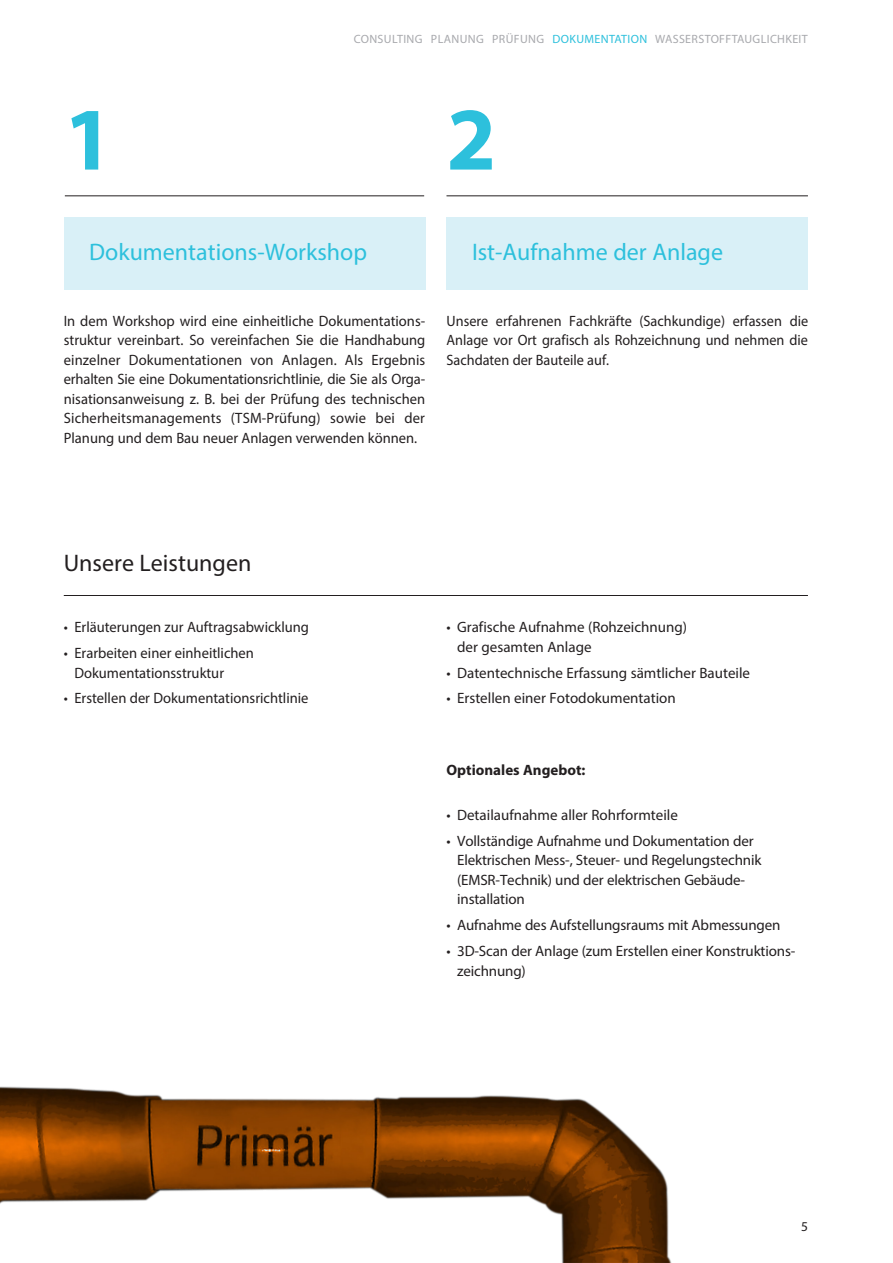
<style>
.page{position:relative;width:893px;height:1263px;background:#fff}
.page>*{position:absolute;margin:0;border:0;box-sizing:border-box;transform-origin:0 0}
.t1{font:700 90px "Myriad Pro";color:#2dc0dc}
.t2{font:24px "Myriad Pro";color:#2dc0dc}
.t3{font:24px "Myriad Pro";color:#231f20}
.t4{font:15px/19.5px "Myriad Pro";color:#231f20}
.t5{font:15px/19.5px "Myriad Pro";color:#231f20;text-align:justify;scale:.95 1}
.t6{font:700 15px "Myriad Pro";color:#231f20}
.t7{font:13.5px "Myriad Pro";color:#231f20}
.t8{font:12px "Myriad Pro";letter-spacing:.03em;color:#a8a9ad}
.s1{color:#2dc0dc}
</style>
<div class="page">
<img style="left:0;top:1086px;width:672px;height:177px">
<div style="left:64px;top:217px;width:361px;height:72px;background:#d9f0f7"></div>
<hr style="left:64px;top:595px;width:744px;height:1px;background:#231f20">
<hr style="left:65px;top:196px;width:359px;height:1px;background:#231f20">
<div style="left:446px;top:217px;width:362px;height:72px;background:#d9f0f7"></div>
<hr style="left:446px;top:196px;width:362px;height:1px;background:#231f20">
<h1 class="t1" style="left:64px;top:81px;width:51px">1</h1>
<p class="t8" style="left:354px;top:32px;width:456px">CONSULTING PLANUNG PRÜFUNG <span class="s1">DOKUMENTATION</span> WASSERSTOFFTAUGLICHKEIT</p>
<h1 class="t1" style="left:446px;top:81px;width:51px">2</h1>
<h2 class="t2" style="left:89px;top:237px;width:279px">Dokumentations-Workshop</h2>
<p class="t4" style="left:64px;top:311px;width:363px;text-align:justify">In dem Workshop wird eine einheitliche Dokumentations&shy;struktur vereinbart. So vereinfachen Sie die Handhabung einzelner Dokumentationen von Anlagen. Als Ergebnis erhalten Sie eine Dokumentationsrichtlinie, die Sie als Orga&shy;nisationsanweisung z. B. bei der Prüfung des technischen Sicherheitsmanagements (TSM-Prüfung) sowie bei der Planung und dem Bau neuer Anlagen verwenden können.</p>
<h2 class="t2" style="left:472px;top:237px;width:252px">Ist-Aufnahme der Anlage</h2>
<p class="t5" style="left:446px;top:311px;width:382px">Unsere erfahrenen Fachkräfte (Sachkundige) erfassen die Anlage vor Ort grafisch als Rohzeichnung und nehmen die Sachdaten der Bauteile auf.</p>
<h2 class="t3" style="left:64px;top:548px;width:189px">Unsere Leistungen</h2>
<p class="t4" style="left:64px;top:617px;width:247px">• Erläuterungen zur Auftragsabwicklung</p>
<p class="t4" style="left:74px;top:643px;width:181px;text-indent:-11px">• Erarbeiten einer einheitlichen<br>Dokumentationsstruktur</p>
<p class="t4" style="left:64px;top:688px;width:246px">• Erstellen der Dokumentationsrichtlinie</p>
<p class="t4" style="left:457px;top:617px;width:231px;text-indent:-11px">• Grafische Aufnahme (Rohzeichnung) der gesamten Anlage</p>
<p class="t4" style="left:446px;top:662px;width:305px">• Datentechnische Erfassung sämtlicher Bauteile</p>
<p class="t4" style="left:446px;top:688px;width:231px">• Erstellen einer Fotodokumentation</p>
<p class="t6" style="left:446px;top:760px;width:140px">Optionales Angebot:</p>
<p class="t4" style="left:446px;top:805px;width:233px">• Detailaufnahme aller Rohrformteile</p>
<p class="t4" style="left:457px;top:831px;width:306px;text-indent:-11px">• Vollständige Aufnahme und Dokumentation der Elektrischen Mess-, Steuer- und Regelungstechnik (EMSR-Technik) und der elektrischen Gebäude&shy;installation</p>
<p class="t4" style="left:446px;top:915px;width:336px">• Aufnahme des Aufstellungsraums mit Abmessungen</p>
<p class="t4" style="left:457px;top:941px;width:340px;text-indent:-11px">• 3D-Scan der Anlage (zum Erstellen einer Konstruktions&shy;zeichnung)</p>
<p class="t7" style="left:801px;top:1218px;width:8px">5</p>
</div>
